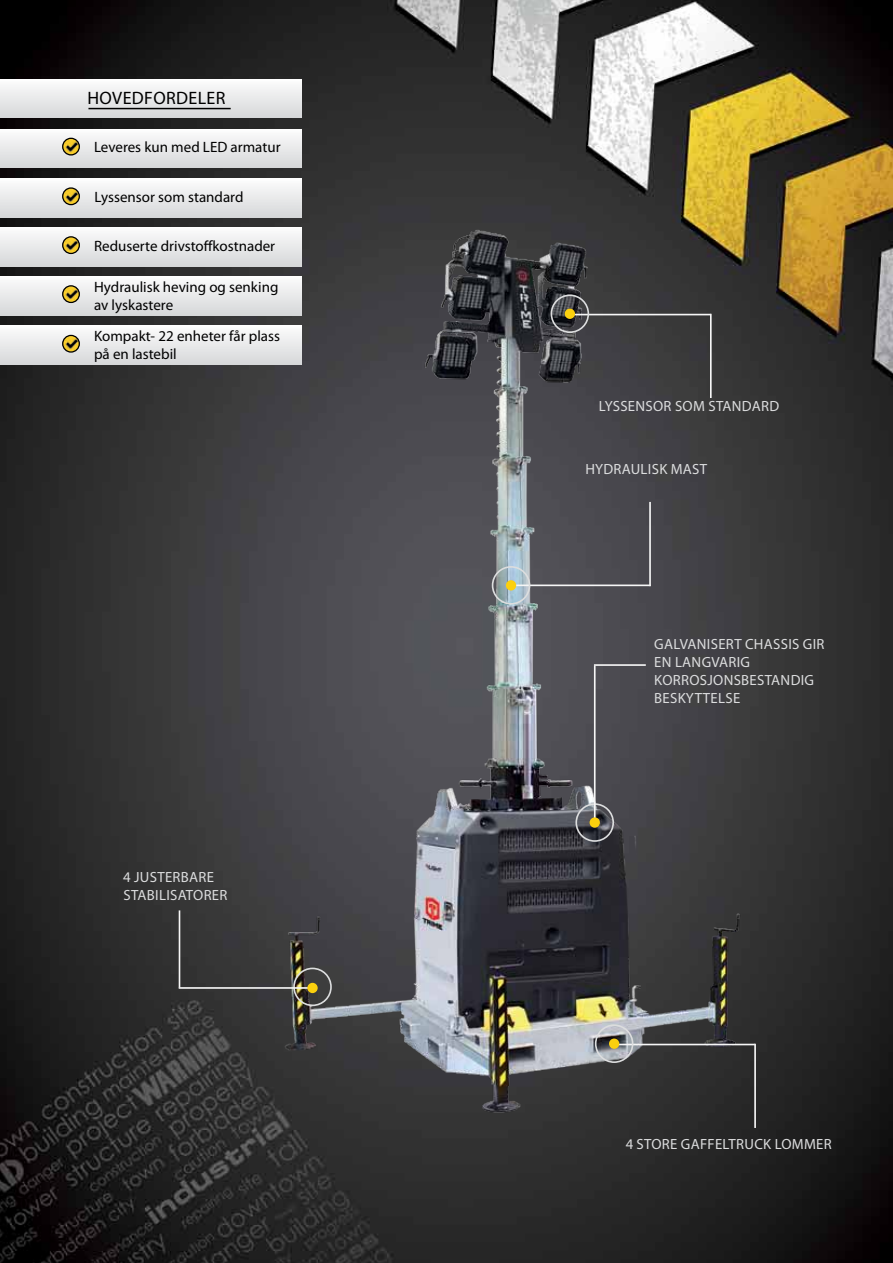
<style>
.page{position:relative;width:893px;height:1263px;background:#fff}
.page>*{position:absolute;margin:0;border:0;box-sizing:border-box;transform-origin:0 0}
.t1{font:18px "Myriad Pro";color:#000}
.t2{font:15px/18px "Myriad Pro";color:#000}
.t3{font:14.85px/17.7px "Myriad Pro";letter-spacing:.02em;color:#dcddde}
</style>
<div class="page">
<img style="left:0;top:0;width:893px;height:1263px">
<img style="left:189px;top:173px;width:665px;height:975px">
<div style="left:575px;top:803px;width:39px;height:39px;border:2px solid #dcddde;border-radius:50%"></div>
<hr style="left:594px;top:666px;width:2px;height:156px;background:#f6f6f6">
<hr style="left:594px;top:664px;width:52px;height:2px;background:#f6f6f6">
<div style="left:590px;top:817px;width:10px;height:11px;background:#fbd00e;border-radius:50%"></div>
<div style="left:293px;top:967px;width:39px;height:39px;border:2px solid #dcddde;border-radius:50%"></div>
<hr style="left:179px;top:987px;width:132px;height:2px;background:#f6f6f6">
<hr style="left:179px;top:910px;width:1px;height:77px;background:#f6f6f6">
<div style="left:307px;top:983px;width:11px;height:10px;background:#fbd00e;border-radius:50%"></div>
<hr style="left:511px;top:584px;width:139px;height:2px;background:#f6f6f6">
<hr style="left:649px;top:502px;width:2px;height:84px;background:#f6f6f6">
<div style="left:492px;top:566px;width:38px;height:39px;border:2px solid #dcddde;border-radius:50%"></div>
<div style="left:506px;top:580px;width:10px;height:10px;background:#fbd00e;border-radius:50%"></div>
<hr style="left:571px;top:314px;width:139px;height:1px;background:#f6f6f6">
<hr style="left:710px;top:314px;width:2px;height:84px;background:#f6f6f6">
<div style="left:551px;top:294px;width:38px;height:39px;border:2px solid #dcddde;border-radius:50%"></div>
<div style="left:565px;top:309px;width:10px;height:10px;background:#fbd00e;border-radius:50%"></div>
<svg style="left:0;top:79px;width:302px;height:39px"></svg>
<div style="left:0;top:129px;width:302px;height:38px;background:linear-gradient(to bottom,#fcfcfc,#d8d9da)"></div>
<div style="left:0;top:179px;width:302px;height:38px;background:linear-gradient(to bottom,#fcfcfc,#d7d9da)"></div>
<div style="left:0;top:227px;width:302px;height:39px;background:linear-gradient(to bottom,#fcfcfc,#d6d7d9)"></div>
<img style="left:63px;top:138px;width:16px;height:17px;border-radius:8px">
<div style="left:62px;top:138px;width:18px;height:18px;border:1px solid #000;border-radius:50%"></div>
<img style="left:63px;top:188px;width:16px;height:17px;border-radius:8px">
<div style="left:62px;top:187px;width:18px;height:18px;border:1px solid #000;border-radius:50%"></div>
<img style="left:63px;top:237px;width:16px;height:16px;border-radius:8px">
<div style="left:62px;top:236px;width:18px;height:18px;border:1px solid #000;border-radius:50%"></div>
<hr style="left:615px;top:1044px;width:140px;height:1px;background:#f6f6f6">
<hr style="left:754px;top:1044px;width:2px;height:84px;background:#f6f6f6">
<div style="left:595px;top:1024px;width:38px;height:39px;border:2px solid #dcddde;border-radius:50%"></div>
<div style="left:609px;top:1038px;width:10px;height:11px;background:#fbd00e;border-radius:50%"></div>
<div style="left:0;top:276px;width:302px;height:39px;background:linear-gradient(to bottom,#fcfcfc,#d6d7d9)"></div>
<img style="left:63px;top:286px;width:16px;height:16px;border-radius:8px">
<div style="left:62px;top:285px;width:18px;height:18px;border:1px solid #000;border-radius:50%"></div>
<div style="left:0;top:326px;width:302px;height:39px;background:linear-gradient(to bottom,#fbfcfc,#d6d7d9)"></div>
<img style="left:63px;top:335px;width:16px;height:17px;border-radius:8px">
<div style="left:62px;top:335px;width:18px;height:18px;border:1px solid #000;border-radius:50%"></div>
<hr style="left:88px;top:108px;width:143px;height:1px;background:#000">
<p class="t1" style="left:87px;top:87px;width:12px">HOVED</p>
<p class="t1" style="left:144px;top:87px;width:21px">FORDELER</p>
<p class="t2" style="left:94px;top:137px;width:188px">LEVERES KUN MED LED ARMATUR</p>
<p class="t2" style="left:95px;top:187px;width:150px">LYSSENSOR SOM STANDARD</p>
<p class="t2" style="left:94px;top:236px;width:183px">REDUSERTE DRIVSTOFFKOSTNADER</p>
<p class="t2" style="left:94px;top:277px;width:186px">HYDRAULISK HEVING OG SENKING<br>AV LYSKASTERE</p>
<p class="t2" style="left:94px;top:327px;width:187px">KOMPAKT- 22 ENHETER FÅR PLASS<br>PÅ EN LASTEBIL</p>
<p class="t3" style="left:123px;top:868px;width:92px">4 JUSTERBARE<br>STABILISATORER</p>
<p class="t3" style="left:599px;top:397px;width:24px">LYSSENSOR</p>
<p class="t3" style="left:675px;top:397px;width:11px">SOM</p>
<p class="t3" style="left:708px;top:397px;width:10px">STANDARD</p>
<p class="t3" style="left:585px;top:460px;width:123px">HYDRAULISK MAST</p>
<p class="t3" style="left:654px;top:635px;width:9px">GALVANISERT</p>
<p class="t3" style="left:745px;top:635px;width:18px">CHASSIS</p>
<p class="t3" style="left:803px;top:635px;width:8px">GIR</p>
<p class="t3" style="left:654px;top:653px;width:160px">EN LANGVARIG<br>KORROSJONSBESTANDIG<br>BES KYTTELSE</p>
<p class="t3" style="left:626px;top:1135px;width:207px">4 STORE GAFFELTRUCK LOMMER</p>
</div>
